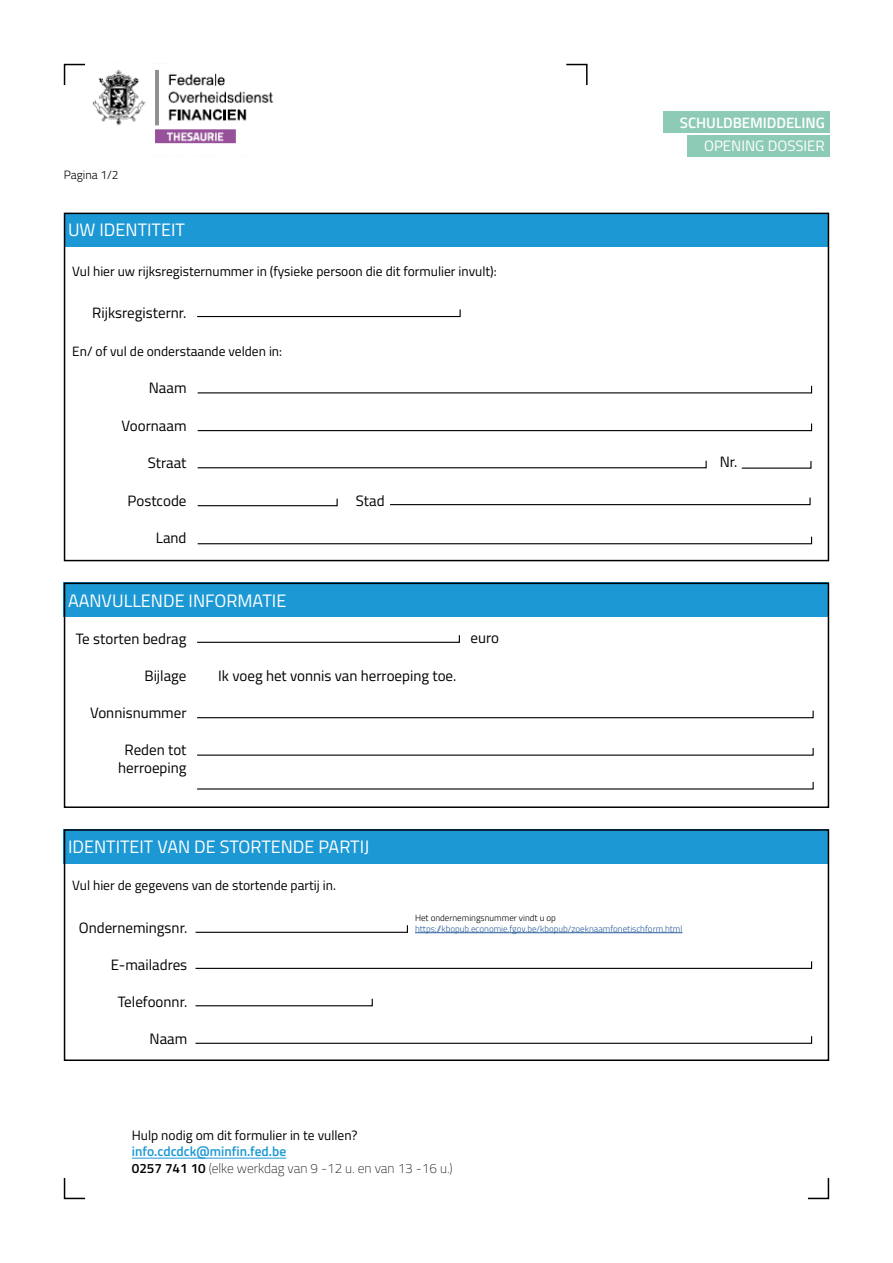
<style>
.page{position:relative;width:893px;height:1263px;background:#fff}
.page>*{position:absolute;margin:0;border:0;box-sizing:border-box;transform-origin:0 0}
.t1{font:18px "Titillium";color:#fff}
.t2{font:15px "Titillium";color:#000}
.t3{font:600 15px "Titillium";color:#fff}
.t4{font:15px "Titillium";color:#fff}
.t5{font:13.5px "Titillium";color:#000}
.t6{font:100 13.5px/16.2px "Titillium";color:#000}
.t7{font:300 12px "Titillium";color:#000}
.t8{font:300 9px "Titillium";color:#275b9b}
.t9{font:300 9px "Titillium";color:#000}
.s1{font-weight:600;color:#1c98d5}
.s2{font-weight:600}
</style>
<div class="page">
<svg style="left:63px;top:63px;width:23px;height:23px"></svg>
<svg style="left:566px;top:63px;width:22px;height:23px"></svg>
<svg style="left:63px;top:1177px;width:23px;height:23px"></svg>
<svg style="left:807px;top:1177px;width:23px;height:23px"></svg>
<div style="left:687px;top:135px;width:142px;height:21px;background:#8ecbb6"></div>
<div style="left:663px;top:112px;width:166px;height:21px;background:#8ecbb6"></div>
<hr style="left:132px;top:1158px;width:154px;height:1px;background:#1c98d5">
<div style="left:560px;top:1106px;width:264px;height:88px;background:#fff"></div>
<hr style="left:415px;top:932px;width:267px;height:1px;background:#275b9b">
<div style="left:64px;top:829px;width:765px;height:34px;background:#1c98d5"></div>
<div style="left:64px;top:829px;width:765px;height:232px;border:2px solid #000"></div>
<svg style="left:195px;top:961px;width:618px;height:8px"></svg>
<svg style="left:195px;top:1036px;width:618px;height:8px"></svg>
<svg style="left:195px;top:925px;width:213px;height:8px"></svg>
<svg style="left:195px;top:998px;width:178px;height:9px"></svg>
<div style="left:64px;top:583px;width:765px;height:34px;background:#1c98d5"></div>
<svg style="left:197px;top:710px;width:617px;height:9px"></svg>
<svg style="left:197px;top:748px;width:617px;height:8px"></svg>
<svg style="left:197px;top:781px;width:617px;height:9px"></svg>
<svg style="left:197px;top:635px;width:263px;height:8px"></svg>
<div style="left:64px;top:583px;width:765px;height:225px;border:2px solid #000"></div>
<div style="left:65px;top:213px;width:763px;height:34px;background:#1c98d5"></div>
<svg style="left:197px;top:536px;width:616px;height:9px"></svg>
<svg style="left:197px;top:385px;width:616px;height:9px"></svg>
<svg style="left:197px;top:423px;width:616px;height:9px"></svg>
<svg style="left:197px;top:460px;width:510px;height:9px"></svg>
<svg style="left:390px;top:497px;width:421px;height:9px"></svg>
<svg style="left:741px;top:461px;width:71px;height:8px"></svg>
<svg style="left:197px;top:498px;width:141px;height:9px"></svg>
<svg style="left:197px;top:309px;width:264px;height:9px"></svg>
<div style="left:64px;top:213px;width:765px;height:348px;border:2px solid #000"></div>
<img style="left:92px;top:70px;width:182px;height:74px">
<p class="t3" style="left:680px;top:111px;width:146px">SCHULDBEMIDDELING</p>
<p class="t7" style="left:64px;top:166px;width:56px">Pagina 1/2</p>
<p class="t1" style="left:68px;top:217px;width:118px">UW IDENTITEIT</p>
<p class="t5" style="left:72px;top:261px;width:426px">Vul hier uw rijksregisternummer in (fysieke persoon die dit formulier invult):</p>
<p class="t2" style="left:92px;top:302px;width:96px">Rijksregisternr.</p>
<p class="t5" style="left:72px;top:341px;width:211px">En/ of vul de onderstaande velden in:</p>
<p class="t2" style="left:149px;top:377px;width:39px">Naam</p>
<p class="t2" style="left:122px;top:415px;width:66px">Voornaam</p>
<p class="t2" style="left:148px;top:452px;width:40px">Straat</p>
<p class="t2" style="left:128px;top:490px;width:60px">Postcode</p>
<p class="t2" style="left:156px;top:527px;width:32px">Land</p>
<p class="t2" style="left:356px;top:490px;width:30px">Stad</p>
<p class="t1" style="left:68px;top:587px;width:220px">AANVULLENDE INFORMATIE</p>
<p class="t2" style="left:76px;top:627px;width:112px">Te storten bedrag</p>
<p class="t2" style="left:144px;top:664px;width:44px">Bijlage</p>
<p class="t2" style="left:90px;top:702px;width:98px">Vonnisnummer</p>
<p class="t2" style="left:125px;top:739px;width:63px">Reden tot</p>
<p class="t2" style="left:118px;top:757px;width:70px">herroeping</p>
<p class="t2" style="left:218px;top:665px;width:240px">Ik voeg het vonnis van herroeping toe.</p>
<p class="t2" style="left:471px;top:627px;width:30px">euro</p>
<p class="t4" style="left:704px;top:135px;width:122px">OPENING DOSSIER</p>
<p class="t2" style="left:720px;top:451px;width:19px">Nr.</p>
<p class="t1" style="left:68px;top:834px;width:303px">IDENTITEIT VAN DE STORTENDE PARTIJ</p>
<p class="t5" style="left:72px;top:876px;width:265px">Vul hier de gegevens van de stortende partij in.</p>
<p class="t9" style="left:415px;top:911px;width:142px">Het ondernemingsnummer vindt u op</p>
<p class="t2" style="left:79px;top:916px;width:110px">Ondernemingsnr.</p>
<p class="t8" style="left:415px;top:922px;width:269px">https://kbopub.economie.fgov.be/kbopub/zoeknaamfonetischform.html</p>
<p class="t2" style="left:111px;top:954px;width:78px">E-mailadres</p>
<p class="t2" style="left:118px;top:991px;width:71px">Telefoonnr.</p>
<p class="t2" style="left:150px;top:1028px;width:39px">Naam</p>
<p class="t5" style="left:132px;top:1125px;width:227px">Hulp nodig om dit formulier in te vullen?</p>
<p class="t6" style="left:132px;top:1143px;width:322px"><span class="s1">info.cdcdck@minfin.fed.be<br></span><span class="s2">0257 741 10</span> (elke werkdag van 9 -12 u. en van 13 -16 u.)</p>
</div>
